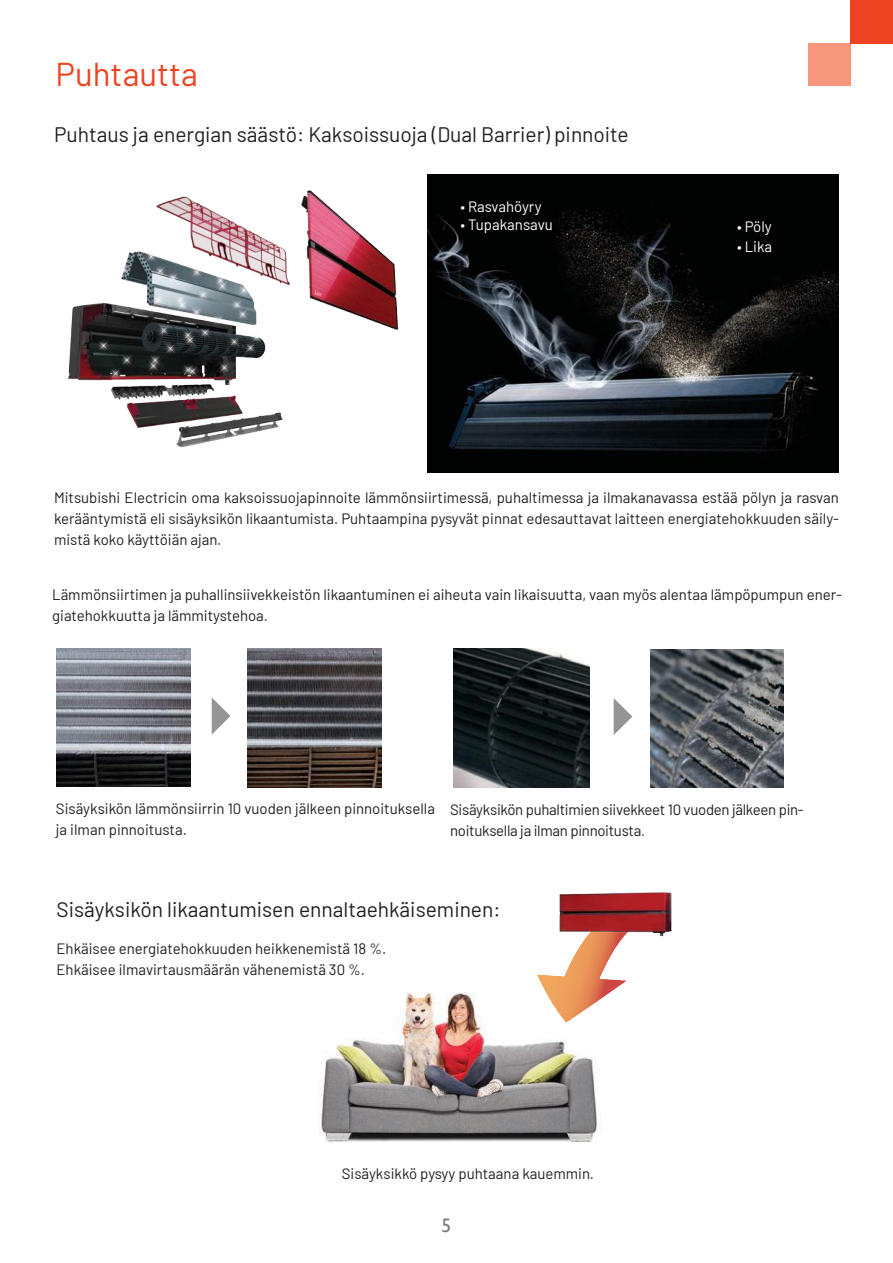
<style>
.page{position:relative;width:893px;height:1263px;background:#fff}
.page>*{position:absolute;margin:0;border:0;box-sizing:border-box;transform-origin:0 0}
.t1{font:33px "Barlow";color:#ef4322}
.t2{font:21px "Barlow";color:#221f1f}
.t3{font:19.5px "Gill Sans";color:#7a7c7e}
.t4{font:15px/21px "Barlow";color:#221f1f}
.t5{font:15px/21px "Barlow";letter-spacing:-.02em;color:#221f1f}
.t6{font:15px "Barlow";color:#fff}
.s1{font-size:13.5px}
</style>
<div class="page">
<img style="left:321px;top:992px;width:276px;height:150px">
<img style="left:537px;top:937px;width:90px;height:86px">
<img style="left:428px;top:175px;width:411px;height:298px">
<img style="left:559px;top:892px;width:113px;height:45px">
<img style="left:68px;top:190px;width:331px;height:257px">
<img style="left:650px;top:650px;width:133px;height:137px">
<img style="left:57px;top:648px;width:133px;height:139px">
<img style="left:248px;top:648px;width:134px;height:139px">
<img style="left:453px;top:648px;width:137px;height:139px">
<svg style="left:212px;top:698px;width:18px;height:36px"></svg>
<svg style="left:614px;top:698px;width:18px;height:37px"></svg>
<div style="left:808px;top:43px;width:42px;height:43px;background:#f6967d"></div>
<div style="left:850px;top:0;width:43px;height:43px;background:#ee4322"></div>
<h1 class="t1" style="left:56px;top:59px;width:144px">Puhtautta</h1>
<h2 class="t2" style="left:54px;top:125px;width:576px">Puhtaus ja energian säästö: Kaksoissuoja (Dual Barrier) pinnoite</h2>
<p class="t6" style="left:460px;top:200px;width:83px">• Rasvahöyry</p>
<p class="t6" style="left:460px;top:218px;width:94px">• Tupakansavu</p>
<p class="t6" style="left:737px;top:220px;width:36px">• Pöly</p>
<p class="t6" style="left:737px;top:240px;width:37px">• Lika</p>
<p class="t4" style="left:54px;top:488px;width:786px;text-align:justify">Mitsubishi Electricin oma kaksoissuojapinnoite lämmönsiirtimessä, puhaltimessa ja ilmakanavassa estää pölyn ja rasvan kerääntymistä eli sisäyksikön likaantumista. Puhtaampina pysyvät pinnat edesauttavat laitteen energiatehokkuuden säily&shy;mistä koko käyttöiän ajan.</p>
<p class="t4" style="left:52px;top:585px;width:791px">Lämmönsiirtimen ja puhallinsiivekkeistön likaantuminen ei aiheuta vain likaisuutta, vaan myös alentaa lämpöpumpun ener&shy;giatehokkuutta ja lämmitystehoa.</p>
<p class="t4" style="left:56px;top:799px;width:381px">Sisäyksikön lämmönsiirrin 10 vuoden jälkeen pinnoituksella ja ilman pinnoitusta.</p>
<p class="t5" style="left:450px;top:800px;width:355px">Sisäyksikön puhaltimien siivekkeet 10 vuoden jälkeen pin&shy;noituksella ja ilman pinnoitusta<span class="s1">.</span></p>
<h2 class="t2" style="left:57px;top:900px;width:445px">Sisäyksikön likaantumisen ennaltaehkäiseminen:</h2>
<p class="t4" style="left:57px;top:939px;width:331px">Ehkäisee energiatehokkuuden heikkenemistä 18 %.<br>Ehkäisee ilmavirtausmäärän vähenemistä 30 %.</p>
<p class="t4" style="left:342px;top:1164px;width:254px">Sisäyksikkö pysyy puhtaana kauemmin.</p>
<h3 class="t3" style="left:442px;top:1214px;width:11px">5</h3>
</div>
